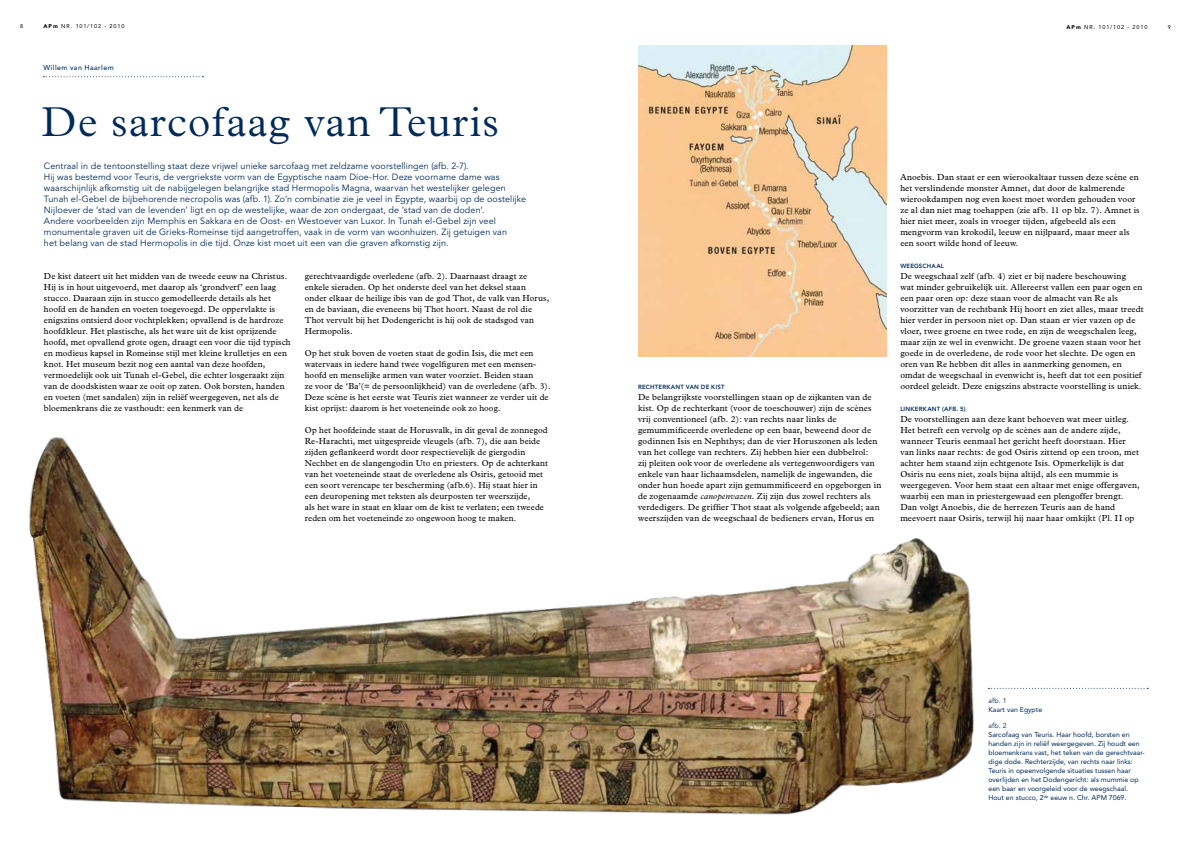
<style>
.page{position:relative;width:1191px;height:842px;background:#fff}
.page>*{position:absolute;margin:0;border:0;box-sizing:border-box;transform-origin:0 0}
.t1{font:300 42px "Plantin";letter-spacing:.03em;color:#002a5b}
.t2{font:9px/11px "Avenir";letter-spacing:.01em;color:#002a5b}
.t3{font:8.8px/11px "Plantin";letter-spacing:.015em;color:#000}
.t4{font:7px/9px "Avenir";color:#002a5b}
.t5{font:500 7px "Avenir";letter-spacing:.065em;color:#002a5b}
.t6{font:7px "Avenir";letter-spacing:.03em;color:#002a5b}
.t7{font:800 6px "Avenir";letter-spacing:.035em;color:#002a5b}
.t8{font:5.5px "Avenir";letter-spacing:.155em;color:#000}
.s1{font-weight:900}
.s2{font-style:italic}
</style>
<div class="page">
<img style="left:638px;top:45px;width:248px;height:311px">
<svg style="left:44px;top:77px;width:159px;height:1px"></svg>
<img style="left:29px;top:437px;width:945px;height:378px">
<svg style="left:988px;top:688px;width:160px;height:1px"></svg>
<p class="t8" style="left:20px;top:23px;width:5px">8</p>
<p class="t8" style="left:44px;top:23px;width:82px"><span class="s1">APm</span> NR. 101/102 - 2010</p>
<p class="t5" style="left:44px;top:64px;width:72px">Willem van Haarlem</p>
<h1 class="t1" style="left:41px;top:98px;width:459px">De sarcofaag van Teuris</h1>
<p class="t2" style="left:44px;top:161px;width:483px">Centraal in de tentoonstelling staat deze vrijwel unieke sarcofaag met zeldzame voorstellingen (afb. 2-7).<br>Hij was bestemd voor Teuris, de vergriekste vorm van de Egyptische naam Dioe-Hor. Deze voorname dame was waarschijnlijk afkomstig uit de nabijgelegen belangrijke stad Hermopolis Magna, waarvan het westelijker gelegen Tunah el-Gebel de bijbehorende necropolis was (afb. 1). Zo’n combinatie zie je veel in Egypte, waarbij op de oostelijke Nijloever de ‘stad van de levenden’ ligt en op de westelijke, waar de zon ondergaat, de ‘stad van de doden’.<br>Andere voorbeelden zijn Memphis en Sakkara en de Oost- en Westoever van Luxor. In Tunah el-Gebel zijn veel monumentale graven uit de Grieks-Romeinse tijd aangetroffen, vaak in de vorm van woonhuizen. Zij getuigen van<br>het belang van de stad Hermopolis in die tijd. Onze kist moet uit een van die graven afkomstig zijn.</p>
<p class="t3" style="left:44px;top:271px;width:248px">De kist dateert uit het midden van de tweede eeuw na Christus.<br>Hij is in hout uitgevoerd, met daarop als ‘grondverf’ een laag stucco. Daaraan zijn in stucco gemodelleerde details als het hoofd en de handen en voeten toegevoegd. De oppervlakte is enigszins ontsierd door vochtplekken; opvallend is de hardroze hoofdkleur. Het plastische, als het ware uit de kist oprijzende hoofd, met opvallend grote ogen, draagt een voor die tijd typisch en modieus kapsel in Romeinse stijl met kleine krulletjes en een knot. Het museum bezit nog een aantal van deze hoofden, vermoedelijk ook uit Tunah el-Gebel, die echter losgeraakt zijn van de doodskisten waar ze ooit op zaten. Ook borsten, handen en voeten (met sandalen) zijn in reliëf weergegeven, net als de bloemenkrans die ze vasthoudt: een kenmerk van de</p>
<p class="t3" style="left:305px;top:271px;width:246px">gerechtvaardigde overledene (afb. 2). Daarnaast draagt ze enkele sieraden. Op het onderste deel van het deksel staan onder elkaar de heilige ibis van de god Thot, de valk van Horus, en de baviaan, die eveneens bij Thot hoort. Naast de rol die Thot vervult bij het Dodengericht is hij ook de stadsgod van Hermopolis.</p>
<p class="t3" style="left:305px;top:348px;width:247px">Op het stuk boven de voeten staat de godin Isis, die met een watervaas in iedere hand twee vogelfiguren met een mensen&shy;hoofd en menselijke armen van water voorziet. Beiden staan<br>ze voor de ‘Ba’(= de persoonlijkheid) van de overledene (afb. 3).<br>Deze scène is het eerste wat Teuris ziet wanneer ze verder uit de kist oprijst: daarom is het voeteneinde ook zo hoog.</p>
<p class="t3" style="left:305px;top:425px;width:244px">Op het hoofdeinde staat de Horusvalk, in dit geval de zonnegod Re-Harachti, met uitgespreide vleugels (afb. 7), die aan beide zijden geflankeerd wordt door respectievelijk de giergodin Nechbet en de slangengodin Uto en priesters. Op de achterkant van het voeteneinde staat de overledene als Osiris, getooid met een soort verencape ter bescherming (afb.6). Hij staat hier in een deuropening met teksten als deurposten ter weerszijde,<br>als het ware in staat en klaar om de kist te verlaten; een tweede reden om het voeteneinde zo ongewoon hoog te maken.</p>
<p class="t8" style="left:1066px;top:23px;width:82px"><span class="s1">APm</span> NR. 101/102 - 2010</p>
<p class="t8" style="left:1167px;top:23px;width:5px">9</p>
<p class="t7" style="left:638px;top:383px;width:88px">RECHTERKANT VAN DE KIST</p>
<p class="t3" style="left:638px;top:392px;width:245px">De belangrijkste voorstellingen staan op de zijkanten van de kist. Op de rechterkant (voor de toeschouwer) zijn de scènes vrij conventioneel (afb. 2): van rechts naar links de gemummificeerde overledene op een baar, beweend door de godinnen Isis en Nephthys; dan de vier Horuszonen als leden van het college van rechters. Zij hebben hier een dubbelrol:<br>zij pleiten ook voor de overledene als vertegenwoordigers van enkele van haar lichaamsdelen, namelijk de ingewanden, die onder hun hoede apart zijn gemummificeerd en opgeborgen in de zogenaamde <span class="s2">canopenvazen</span>. Zij zijn dus zowel rechters als verdedigers. De griffier Thot staat als volgende afgebeeld; aan weerszijden van de weegschaal de bedieners ervan, Horus en</p>
<p class="t3" style="left:900px;top:172px;width:241px">Anoebis. Dan staat er een wierookaltaar tussen deze scène en het verslindende monster Amnet, dat door de kalmerende wierookdampen nog even koest moet worden gehouden voor ze al dan niet mag toehappen (zie afb. 11 op blz. 7). Amnet is hier niet meer, zoals in vroeger tijden, afgebeeld als een mengvorm van krokodil, leeuw en nijlpaard, maar meer als een soort wilde hond of leeuw.</p>
<p class="t7" style="left:900px;top:262px;width:45px">WEEGSCHAAL</p>
<p class="t3" style="left:900px;top:271px;width:245px">De weegschaal zelf (afb. 4) ziet er bij nadere beschouwing<br>wat minder gebruikelijk uit. Allereerst vallen een paar ogen en een paar oren op: deze staan voor de almacht van Re als voorzitter van de rechtbank Hij hoort en ziet alles, maar treedt hier verder in persoon niet op. Dan staan er vier vazen op de vloer, twee groene en twee rode, en zijn de weegschalen leeg, maar zijn ze wel in evenwicht. De groene vazen staan voor het goede in de overledene, de rode voor het slechte. De ogen en oren van Re hebben dit alles in aanmerking genomen, en omdat de weegschaal in evenwicht is, heeft dat tot een positief oordeel geleidt. Deze enigszins abstracte voorstelling is uniek.</p>
<p class="t7" style="left:900px;top:405px;width:67px">LINKERKANT (AFB. 5)</p>
<p class="t3" style="left:900px;top:414px;width:241px">De voorstellingen aan deze kant behoeven wat meer uitleg.<br>Het betreft een vervolg op de scènes aan de andere zijde, wanneer Teuris eenmaal het gericht heeft doorstaan. Hier van links naar rechts: de god Osiris zittend op een troon, met achter hem staand zijn echtgenote Isis. Opmerkelijk is dat Osiris nu eens niet, zoals bijna altijd, als een mummie is weergegeven. Voor hem staat een altaar met enige offergaven, waarbij een man in priestergewaad een plengoffer brengt.<br>Dan volgt Anoebis, die de herrezen Teuris aan de hand meevoert naar Osiris, terwijl hij naar haar omkijkt (Pl. I I op</p>
<p class="t6" style="left:988px;top:696px;width:20px">afb. 1</p>
<p class="t4" style="left:988px;top:705px;width:55px">Kaart van Egypte</p>
<p class="t6" style="left:988px;top:722px;width:20px">afb. 2</p>
<p class="t4" style="left:988px;top:730px;width:158px">Sarcofaag van Teuris. Haar hoofd, borsten en handen zijn in reliëf weergegeven. Zij houdt een bloemenkrans vast, het teken van de gerechtvaar&shy;dige dode. Rechterzijde, van rechts naar links:<br>Teuris in opeenvolgende situaties tussen haar overlijden en het Dodengericht: als mummie op een baar en voorgeleid voor de weegschaal.<br>Hout en stucco, 2<sup>de</sup> eeuw n. Chr. APM 7069.</p>
</div>
